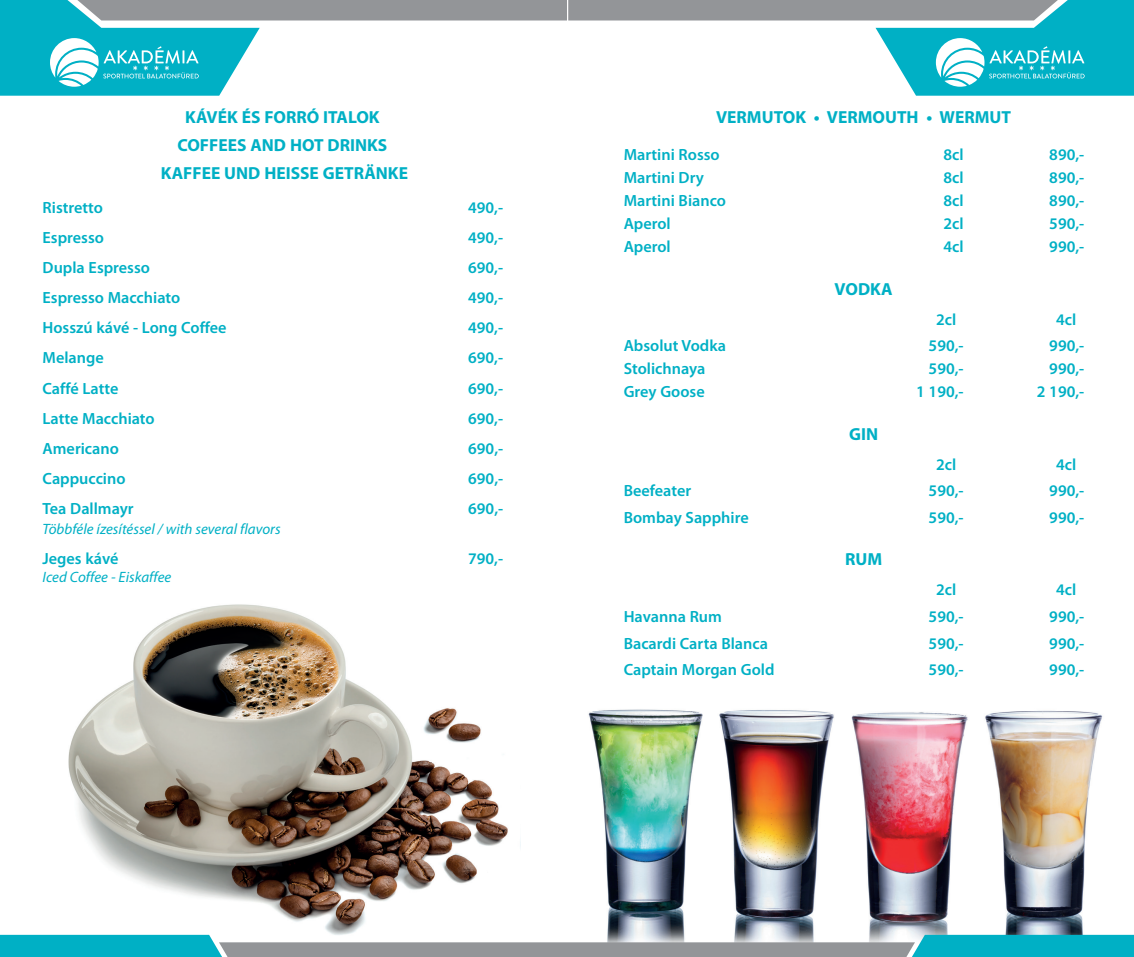
<style>
.page{position:relative;width:1134px;height:957px;background:#fff}
.page>*{position:absolute;margin:0;border:0;box-sizing:border-box;transform-origin:0 0}
.t1{font:700 17.5px/28.1px "Myriad Pro";color:#00b0c5;text-align:center}
.t2{font:600 16.25px "Myriad Pro";color:#00b0c5}
.t3{font:italic 15px "Myriad Pro";color:#00b0c5}
</style>
<div class="page">
<img style="left:45px;top:604px;width:463px;height:331px">
<img style="left:588px;top:709px;width:530px;height:226px">
<svg style="left:0;top:935px;width:1134px;height:22px"></svg>
<svg style="left:0;top:0;width:1134px;height:96px"></svg>
<p class="t1" style="left:161px;top:102px;width:249px">KÁVÉK ÉS FORRÓ ITALOK<br>COFFEES AND HOT DRINKS<br>KAFFEE UND HEISSE GETRÄNKE</p>
<p class="t2" style="left:43px;top:197px;width:62px">Ristretto</p>
<p class="t2" style="left:468px;top:197px;width:37px">490,-</p>
<p class="t2" style="left:43px;top:227px;width:63px">Espresso</p>
<p class="t2" style="left:468px;top:227px;width:37px">490,-</p>
<p class="t2" style="left:43px;top:257px;width:109px">Dupla Espresso</p>
<p class="t2" style="left:468px;top:257px;width:37px">690,-</p>
<p class="t2" style="left:43px;top:287px;width:139px">Espresso Macchiato</p>
<p class="t2" style="left:468px;top:287px;width:37px">490,-</p>
<p class="t2" style="left:43px;top:317px;width:186px">Hosszú kávé - Long Coffee</p>
<p class="t2" style="left:468px;top:317px;width:37px">490,-</p>
<p class="t2" style="left:43px;top:347px;width:63px">Melange</p>
<p class="t2" style="left:468px;top:347px;width:37px">690,-</p>
<p class="t2" style="left:43px;top:378px;width:77px">Caffé Latte</p>
<p class="t2" style="left:468px;top:378px;width:37px">690,-</p>
<p class="t2" style="left:43px;top:408px;width:114px">Latte Macchiato</p>
<p class="t2" style="left:468px;top:408px;width:37px">690,-</p>
<p class="t2" style="left:43px;top:438px;width:78px">Americano</p>
<p class="t2" style="left:468px;top:438px;width:37px">690,-</p>
<p class="t2" style="left:43px;top:468px;width:84px">Cappuccino</p>
<p class="t2" style="left:468px;top:468px;width:37px">690,-</p>
<p class="t2" style="left:43px;top:498px;width:93px">Tea Dallmayr</p>
<p class="t2" style="left:468px;top:498px;width:37px">690,-</p>
<p class="t3" style="left:43px;top:519px;width:240px">Többféle ízesítéssel / with several flavors</p>
<p class="t2" style="left:43px;top:548px;width:77px">Jeges kávé</p>
<p class="t2" style="left:468px;top:548px;width:37px">790,-</p>
<p class="t3" style="left:43px;top:567px;width:130px">Iced Coffee - Eiskaffee</p>
<p class="t1" style="left:716px;top:102px;width:296px">VERMUTOK • VERMOUTH • WERMUT</p>
<p class="t2" style="left:624px;top:144px;width:98px">Martini Rosso</p>
<p class="t2" style="left:943px;top:144px;width:22px">8cl</p>
<p class="t2" style="left:1049px;top:144px;width:37px">890,-</p>
<p class="t2" style="left:624px;top:167px;width:82px">Martini Dry</p>
<p class="t2" style="left:943px;top:167px;width:22px">8cl</p>
<p class="t2" style="left:1049px;top:167px;width:37px">890,-</p>
<p class="t2" style="left:624px;top:190px;width:104px">Martini Bianco</p>
<p class="t2" style="left:943px;top:190px;width:22px">8cl</p>
<p class="t2" style="left:1049px;top:190px;width:37px">890,-</p>
<p class="t2" style="left:624px;top:213px;width:49px">Aperol</p>
<p class="t2" style="left:943px;top:213px;width:22px">2cl</p>
<p class="t2" style="left:1049px;top:213px;width:37px">590,-</p>
<p class="t2" style="left:624px;top:236px;width:49px">Aperol</p>
<p class="t2" style="left:943px;top:236px;width:22px">4cl</p>
<p class="t2" style="left:1049px;top:236px;width:37px">990,-</p>
<p class="t1" style="left:834px;top:274px;width:60px">VODKA</p>
<p class="t2" style="left:936px;top:309px;width:22px">2cl</p>
<p class="t2" style="left:1056px;top:309px;width:22px">4cl</p>
<p class="t2" style="left:624px;top:335px;width:104px">Absolut Vodka</p>
<p class="t2" style="left:929px;top:335px;width:37px">590,-</p>
<p class="t2" style="left:1049px;top:335px;width:37px">990,-</p>
<p class="t2" style="left:624px;top:358px;width:83px">Stolichnaya</p>
<p class="t2" style="left:929px;top:358px;width:37px">590,-</p>
<p class="t2" style="left:1049px;top:358px;width:37px">990,-</p>
<p class="t2" style="left:624px;top:381px;width:83px">Grey Goose</p>
<p class="t2" style="left:916px;top:381px;width:49px">1 190,-</p>
<p class="t2" style="left:1037px;top:381px;width:49px">2 190,-</p>
<p class="t1" style="left:849px;top:419px;width:30px">GIN</p>
<p class="t2" style="left:936px;top:454px;width:22px">2cl</p>
<p class="t2" style="left:1056px;top:454px;width:22px">4cl</p>
<p class="t2" style="left:624px;top:480px;width:69px">Beefeater</p>
<p class="t2" style="left:929px;top:480px;width:37px">590,-</p>
<p class="t2" style="left:1049px;top:480px;width:37px">990,-</p>
<p class="t2" style="left:624px;top:507px;width:127px">Bombay Sapphire</p>
<p class="t2" style="left:929px;top:507px;width:37px">590,-</p>
<p class="t2" style="left:1049px;top:507px;width:37px">990,-</p>
<p class="t1" style="left:845px;top:545px;width:39px">RUM</p>
<p class="t2" style="left:936px;top:579px;width:22px">2cl</p>
<p class="t2" style="left:1056px;top:579px;width:22px">4cl</p>
<p class="t2" style="left:624px;top:606px;width:100px">Havanna Rum</p>
<p class="t2" style="left:929px;top:606px;width:37px">590,-</p>
<p class="t2" style="left:1049px;top:606px;width:37px">990,-</p>
<p class="t2" style="left:624px;top:633px;width:146px">Bacardi Carta Blanca</p>
<p class="t2" style="left:929px;top:633px;width:37px">590,-</p>
<p class="t2" style="left:1049px;top:633px;width:37px">990,-</p>
<p class="t2" style="left:624px;top:659px;width:152px">Captain Morgan Gold</p>
<p class="t2" style="left:929px;top:659px;width:37px">590,-</p>
<p class="t2" style="left:1049px;top:659px;width:37px">990,-</p>
</div>
